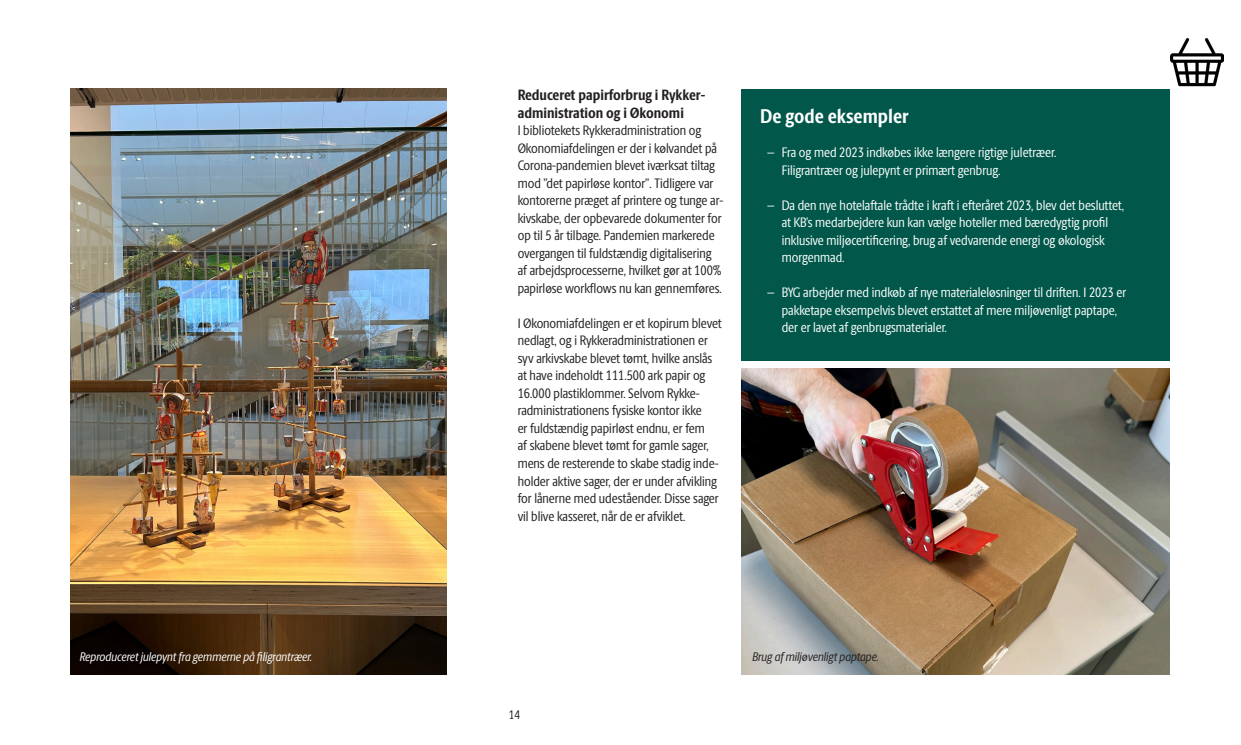
<style>
.page{position:relative;width:1241px;height:745px;background:#fff}
.page>*{position:absolute;margin:0;border:0;box-sizing:border-box;transform-origin:0 0}
.t1{font:700 20px "Berlingske Sans Cn";color:#fff}
.t2{font:700 15px/17.5px "Berlingske Sans Cn";color:#231f20}
.t3{font:13.75px/17.5px "Berlingske Sans Cn";color:#231f20}
.t4{font:13.75px/17.5px "Berlingske Sans Cn";color:#fff}
.t5{font:italic 12.5px "Berlingske Sans Cn";color:#fff}
.t6{font:italic 12.5px "Berlingske Sans Cn";color:#231f20}
.t7{font:12.5px "Berlingske Sans Cn";color:#231f20}
</style>
<div class="page">
<img style="left:1170px;top:38px;width:52px;height:49px">
<div style="left:741px;top:89px;width:428px;height:271px;background:#01574a"></div>
<img style="left:741px;top:369px;width:428px;height:304px">
<img style="left:71px;top:89px;width:375px;height:584px">
<p class="t2" style="left:517px;top:86px;width:189px">Reduceret papirforbrug i Rykker&shy;administration og i Økonomi</p>
<p class="t3" style="left:517px;top:121px;width:207px">I bibliotekets Rykkeradministration og Økonomiafdelingen er der i kølvandet på Corona-pandemien blevet iværksat tiltag mod ”det papirløse kontor”. Tidligere var kontorerne præget af printere og tunge ar&shy;kivskabe, der opbevarede dokumenter for op til 5 år tilbage. Pandemien markerede overgangen til fuldstændig digitalisering af arbejdsprocesserne, hvilket gør at 100% papirløse workflows nu kan gennemføres.</p>
<p class="t3" style="left:517px;top:314px;width:206px">I Økonomiafdelingen er et kopirum blevet nedlagt, og i Rykkeradministrationen er syv arkivskabe blevet tømt, hvilke anslås at have indeholdt 111.500 ark papir og 16.000 plastiklommer. Selvom Rykke&shy;radministrationens fysiske kontor ikke<br>er fuldstændig papirløst endnu, er fem<br>af skabene blevet tømt for gamle sager, mens de resterende to skabe stadig inde&shy;holder aktive sager, der er under afvikling for lånerne med udeståender. Disse sager vil blive kasseret, når de er afviklet.</p>
<h1 class="t1" style="left:760px;top:101px;width:150px">De gode eksempler</h1>
<p class="t4" style="left:781px;top:143px;width:276px;text-indent:-14px">– Fra og med 2023 indkøbes ikke længere rigtige juletræer.<br>Filigrantræer og julepynt er primært genbrug.</p>
<p class="t4" style="left:781px;top:196px;width:344px;text-indent:-14px">– Da den nye hotelaftale trådte i kraft i efteråret 2023, blev det besluttet, at KB’s medarbejdere kun kan vælge hoteller med bæredygtig profil inklusive miljøcertificering, brug af vedvarende energi og økologisk morgenmad.</p>
<p class="t4" style="left:781px;top:283px;width:346px;text-indent:-14px">– BYG arbejder med indkøb af nye materialeløsninger til driften. I 2023 er pakketape eksempelvis blevet erstattet af mere miljøvenligt paptape, der er lavet af genbrugsmaterialer.</p>
<p class="t5" style="left:80px;top:647px;width:234px">Reproduceret julepynt fra gemmerne på filigrantræer.</p>
<p class="t6" style="left:752px;top:647px;width:128px">Brug af miljøvenligt paptape.</p>
<p class="t7" style="left:508px;top:705px;width:13px">14</p>
</div>
